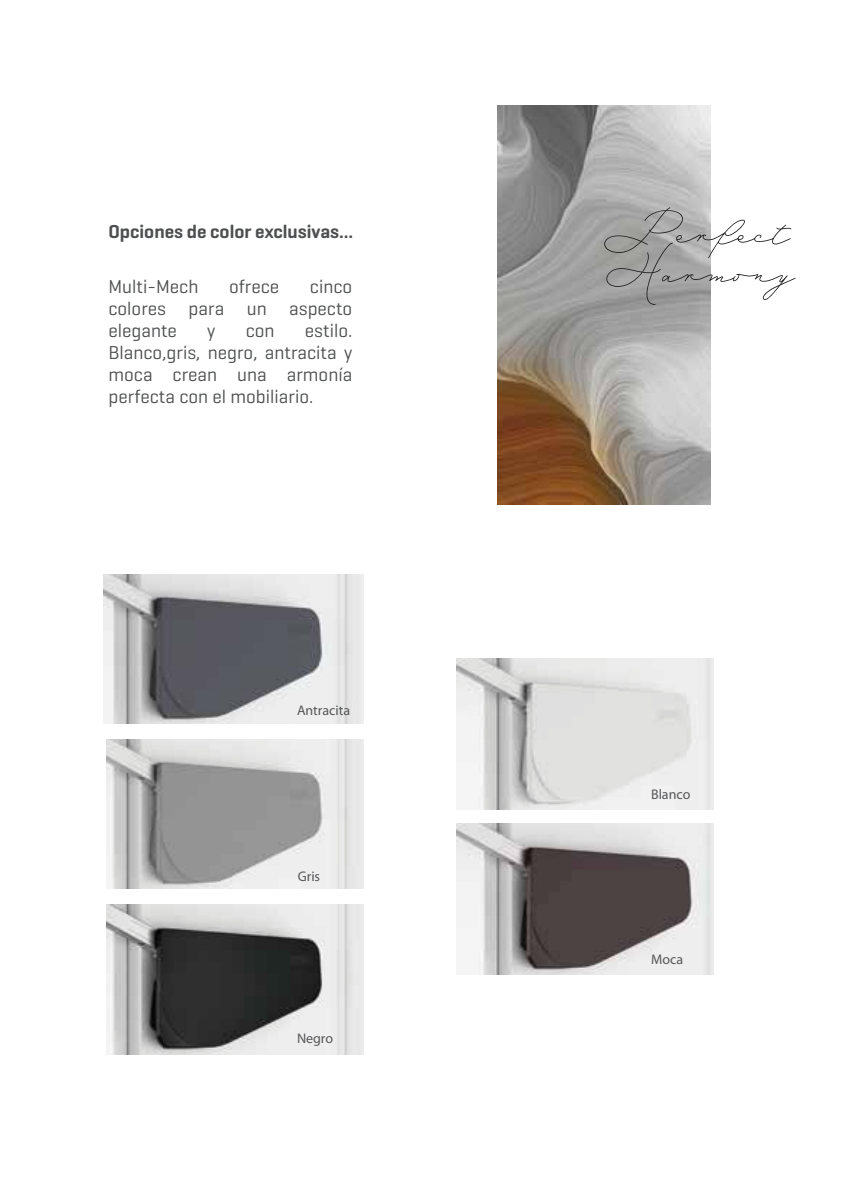
<style>
.page{position:relative;width:851px;height:1191px;background:#fff}
.page>*{position:absolute;margin:0;border:0;box-sizing:border-box;transform-origin:0 0}
.t1{font:19px/22px "Geogrotesque";color:#4d4e4f;text-align:justify}
.t2{font:600 19px "Geogrotesque";color:#4d4e4f}
.t3{font:14px "Myriad Pro";color:#565759}
</style>
<div class="page">
<img style="left:498px;top:106px;width:213px;height:398px">
<svg style="left:593px;top:207px;width:203px;height:98px"></svg>
<img style="left:103px;top:574px;width:260px;height:150px">
<img style="left:106px;top:739px;width:257px;height:150px">
<img style="left:106px;top:905px;width:257px;height:149px">
<img style="left:456px;top:658px;width:258px;height:151px">
<img style="left:456px;top:823px;width:258px;height:151px">
<p class="t2" style="left:108px;top:219px;width:246px">Opciones de color exclusivas...</p>
<p class="t1" style="left:108px;top:275px;width:91px">Multi-Mech</p>
<p class="t1" style="left:229px;top:275px;width:52px">ofrece</p>
<p class="t1" style="left:108px;top:275px;width:245px;text-indent:201px">cinco colores para un aspecto elegante</p>
<p class="t1" style="left:108px;top:319px;width:245px;text-indent:196px">estilo.<br>Blanco,gris, negro, antracita y moca crean una armonía perfecta con el mobiliario.</p>
<p class="t1" style="left:207px;top:319px;width:10px">y</p>
<p class="t1" style="left:246px;top:319px;width:30px">con</p>
<p class="t3" style="left:297px;top:701px;width:55px">Antracita</p>
<p class="t3" style="left:298px;top:867px;width:24px">Gris</p>
<p class="t3" style="left:297px;top:1029px;width:38px">Negro</p>
<p class="t3" style="left:651px;top:786px;width:41px">Blanco</p>
<p class="t3" style="left:651px;top:951px;width:34px">Moca</p>
</div>
